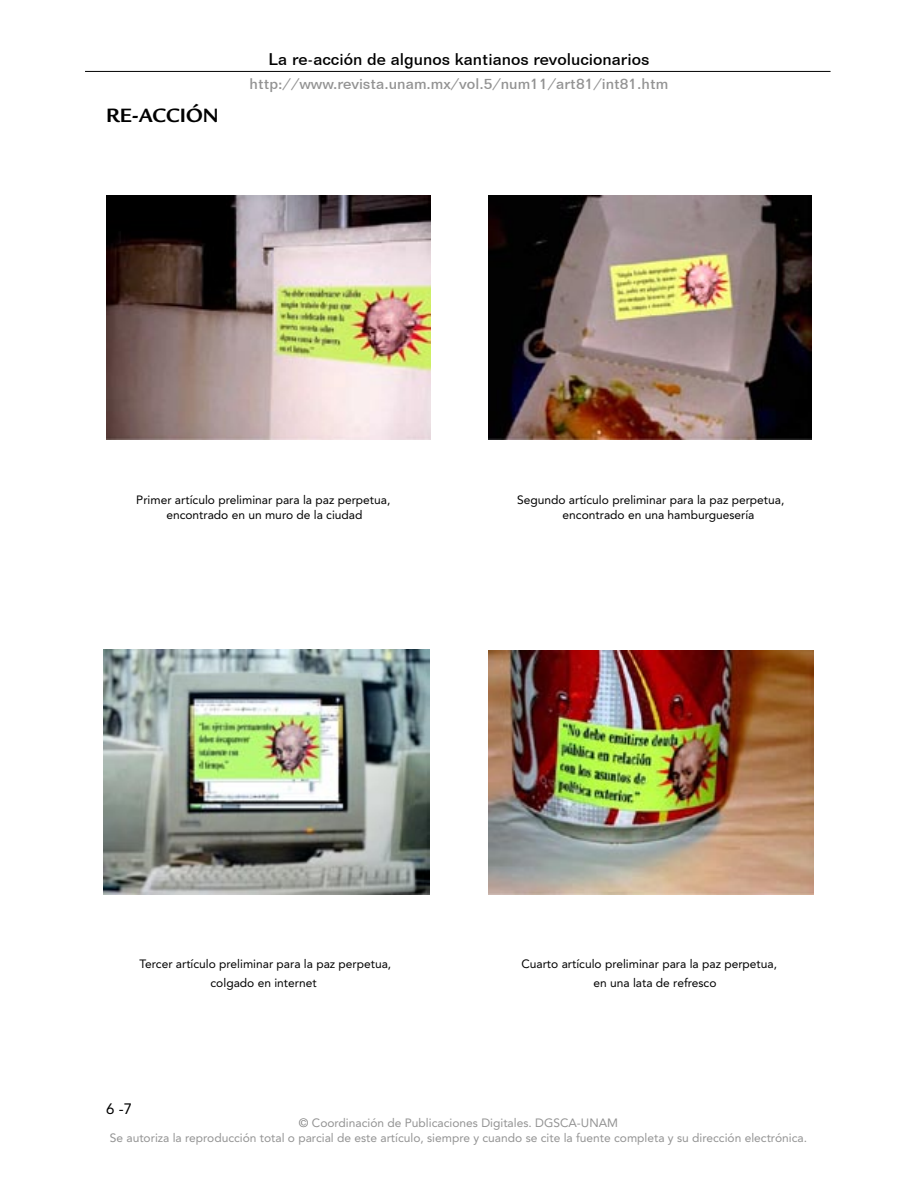
<style>
.page{position:relative;width:918px;height:1188px;background:#fff}
.page>*{position:absolute;margin:0;border:0;box-sizing:border-box;transform-origin:0 0}
.subtitulos_1{font:700 21px "Legacy Sans";color:#000}
.t1{font:500 16.5px "Folio BT";color:#000}
.t2{font:500 15px "Folio BT";color:#939393}
.t3{font:15px "Avenir";color:#000}
.cuerpo{font:12px "Avenir";color:#000}
.t4{font:12px/15px "Avenir";color:#939393;text-align:center}
.s1{color:#7c7c7c}
</style>
<div class="page">
<hr style="left:85px;top:71px;width:746px;height:1px;background:#000">
<img style="left:106px;top:196px;width:325px;height:244px">
<img style="left:488px;top:196px;width:324px;height:243px">
<img style="left:104px;top:649px;width:326px;height:245px">
<img style="left:489px;top:650px;width:325px;height:244px">
<p class="subtitulos_1" style="left:106px;top:103px;width:114px">RE-ACCIÓN</p>
<h2 class="t1" style="left:269px;top:49px;width:382px">La re-acción de algunos kantianos revolucionarios</h2>
<p class="t2" style="left:250px;top:75px;width:420px">http://www.revista.unam.mx/vol.5/num11/art81/int81.htm</p>
<p class="cuerpo" style="left:136px;top:493px;width:256px">Primer artículo preliminar para la paz perpetua,</p>
<p class="cuerpo" style="left:517px;top:493px;width:269px">Segundo artículo preliminar para la paz perpetua,</p>
<p class="cuerpo" style="left:166px;top:508px;width:198px">encontrado en un muro de la ciudad</p>
<p class="cuerpo" style="left:563px;top:508px;width:193px">encontrado en una hamburguesería</p>
<p class="cuerpo" style="left:140px;top:956px;width:253px">Tercer artículo preliminar para la paz perpetua,</p>
<p class="cuerpo" style="left:521px;top:956px;width:257px">Cuarto artículo preliminar para la paz perpetua,</p>
<p class="cuerpo" style="left:211px;top:976px;width:108px">colgado en internet</p>
<p class="cuerpo" style="left:594px;top:976px;width:124px">en una lata de refresco</p>
<p class="t3" style="left:106px;top:1100px;width:27px">6 -7</p>
<p class="t4" style="left:110px;top:1116px;width:699px"><span class="s1">©</span> Coordinación de Publicaciones Digitales. DGSCA-UNAM<br>Se autoriza la reproducción total o parcial de este artículo, siempre y cuando se cite la fuente completa y su dirección electrónica.</p>
</div>
